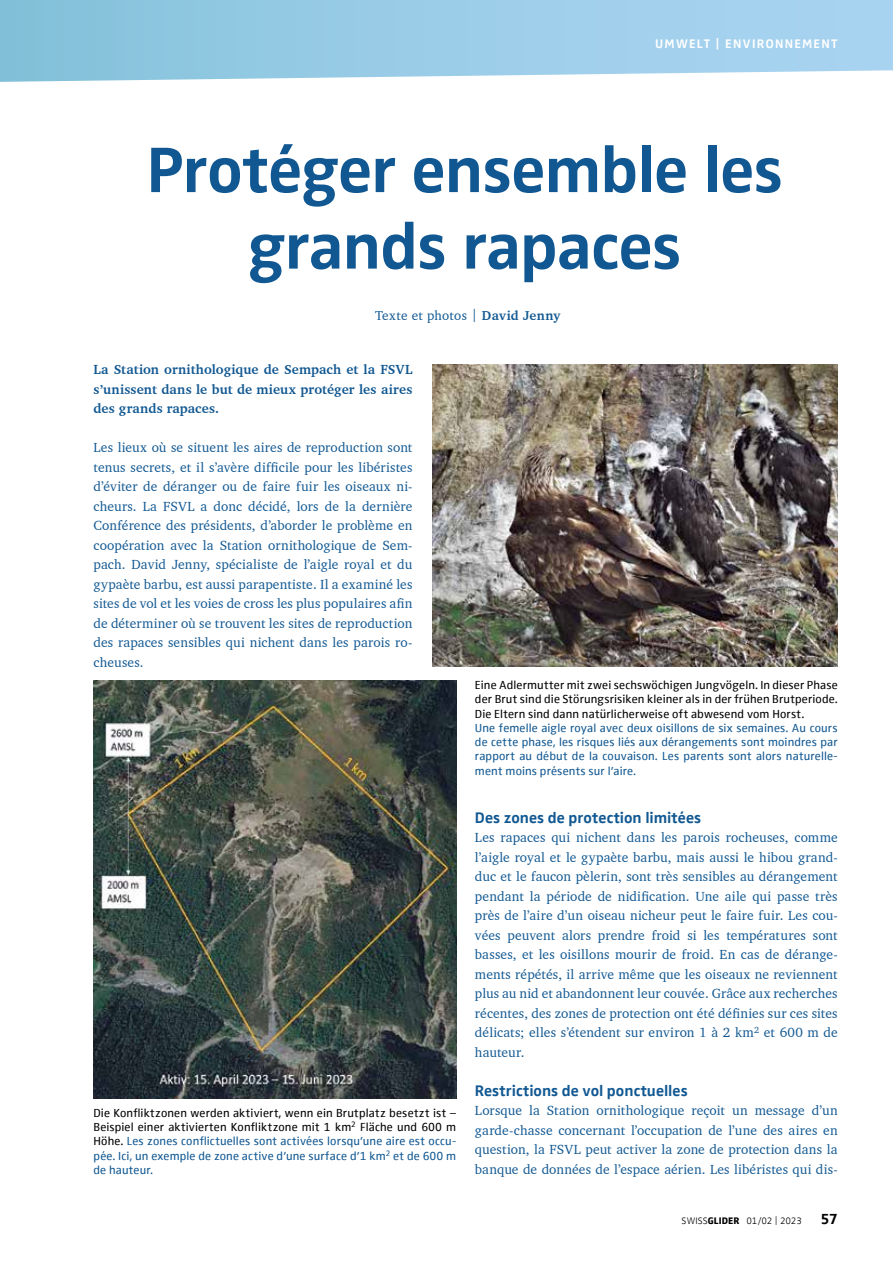
<style>
.page{position:relative;width:893px;height:1263px;background:#fff}
.page>*{position:absolute;margin:0;border:0;box-sizing:border-box;transform-origin:0 0}
.t1{font:700 66.45px/76.5px "Zwo Offc Pro";letter-spacing:-.01em;color:#115892;text-align:center}
.t2{font:700 15.75px "Zwo Offc Pro";letter-spacing:.005em;color:#115892}
.t3{font:700 15px "Zwo Offc Pro";color:#000}
.t4{font:13.5px/19.5px "Charter BT";letter-spacing:.01em;color:#115892;text-align:justify}
.t5{font:700 13.5px/19.5px "Charter BT";letter-spacing:.01em;color:#115892;text-align:justify}
.t6{font:13.2px "Charter BT";letter-spacing:.02em;color:#115892}
.t7{font:700 12.75px "Zwo Offc Pro";letter-spacing:.1em;color:#fff}
.t8{font:12px/14.2px "Zwo Offc Pro";letter-spacing:.015em;color:#115892;text-align:justify}
.t9{font:12px/14.2px "Zwo Offc Pro";letter-spacing:.01em;color:#000;text-align:justify}
.t10{font:300 9.75px "Zwo Offc Pro";letter-spacing:-.015em;color:#000}
.s1{font-weight:700}
.s2{color:#000}
.s3{font-weight:800}
</style>
<div class="page">
<img style="left:432px;top:365px;width:406px;height:302px">
<img style="left:94px;top:680px;width:362px;height:419px">
<svg style="left:0;top:0;width:893px;height:82px;background:#9fcfe8"></svg>
<p class="t7" style="left:655px;top:34px;width:184px">UMWELT | ENVIRONNEMENT</p>
<h1 class="t1" style="left:146px;top:127px;width:638px">Protéger ensemble les grands rapaces</h1>
<p class="t6" style="left:375px;top:308px;width:187px">Texte et photos | <span class="s1">David Jenny</span></p>
<p class="t5" style="left:94px;top:360px;width:320px">La Station ornithologique de Sempach et la FSVL s’unissent dans le but de mieux protéger les aires des grands rapaces.</p>
<p class="t4" style="left:94px;top:438px;width:320px">Les lieux où se situent les aires de reproduction sont tenus secrets, et il s’avère difficile pour les libéristes d’éviter de déranger ou de faire fuir les oiseaux ni&shy;cheurs. La FSVL a donc décidé, lors de la dernière Conférence des présidents, d’aborder le problème en coopération avec la Station ornithologique de Sem&shy;pach. David Jenny, spécialiste de l’aigle royal et du gypaète barbu, est aussi parapentiste. Il a examiné les sites de vol et les voies de cross les plus populaires afin de déterminer où se trouvent les sites de reproduction des rapaces sensibles qui nichent dans les parois ro&shy;cheuses.</p>
<p class="t8" style="left:94px;top:1105px;width:364px"><span class="s2">Die Konfliktzonen werden aktiviert, wenn ein Brutplatz besetzt ist – Beispiel einer aktivierten Konfliktzone mit 1 km</span><sup>2</sup> <span class="s2">Fläche und 600 m Höhe.</span> Les zones conflictuelles sont activées lorsqu’une aire est occu&shy;pée. Ici, un exemple de zone active d’une surface d’1 km<sup>2</sup> et de 600 m de hauteur.</p>
<p class="t9" style="left:475px;top:677px;width:364px">Eine Adlermutter mit zwei sechswöchigen Jungvögeln. In dieser Phase der Brut sind die Störungsrisiken kleiner als in der frühen Brutperiode.<br>Die Eltern sind dann natürlicherweise oft abwesend vom Horst.</p>
<p class="t8" style="left:475px;top:720px;width:364px">Une femelle aigle royal avec deux oisillons de six semaines. Au cours de cette phase, les risques liés aux dérangements sont moindres par rapport au début de la couvaison. Les parents sont alors naturelle&shy;ment moins présents sur l’aire.</p>
<p class="t2" style="left:475px;top:805px;width:228px">Des zones de protection limitées</p>
<p class="t4" style="left:475px;top:828px;width:364px">Les rapaces qui nichent dans les parois rocheuses, comme l’aigle royal et le gypaète barbu, mais aussi le hibou grand&shy;duc et le faucon pèlerin, sont très sensibles au dérangement pendant la période de nidification. Une aile qui passe très près de l’aire d’un oiseau nicheur peut le faire fuir. Les cou&shy;vées peuvent alors prendre froid si les températures sont basses, et les oisillons mourir de froid. En cas de dérange&shy;ments répétés, il arrive même que les oiseaux ne reviennent plus au nid et abandonnent leur couvée. Grâce aux recherches récentes, des zones de protection ont été définies sur ces sites délicats; elles s’étendent sur environ 1 à 2 km<sup>2</sup> et 600 m de hauteur.</p>
<p class="t2" style="left:475px;top:1078px;width:214px">Restrictions de vol ponctuelles</p>
<p class="t4" style="left:475px;top:1101px;width:364px">Lorsque la Station ornithologique reçoit un message d’un garde-chasse concernant l’occupation de l’une des aires en question, la FSVL peut activer la zone de protection dans la banque de données de l’espace aérien. Les libéristes qui dis-</p>
<p class="t10" style="left:682px;top:1213px;width:122px">SWISS<span class="s3">GLIDER</span> 01/02 | 2023</p>
<p class="t3" style="left:821px;top:1207px;width:18px">57</p>
</div>
